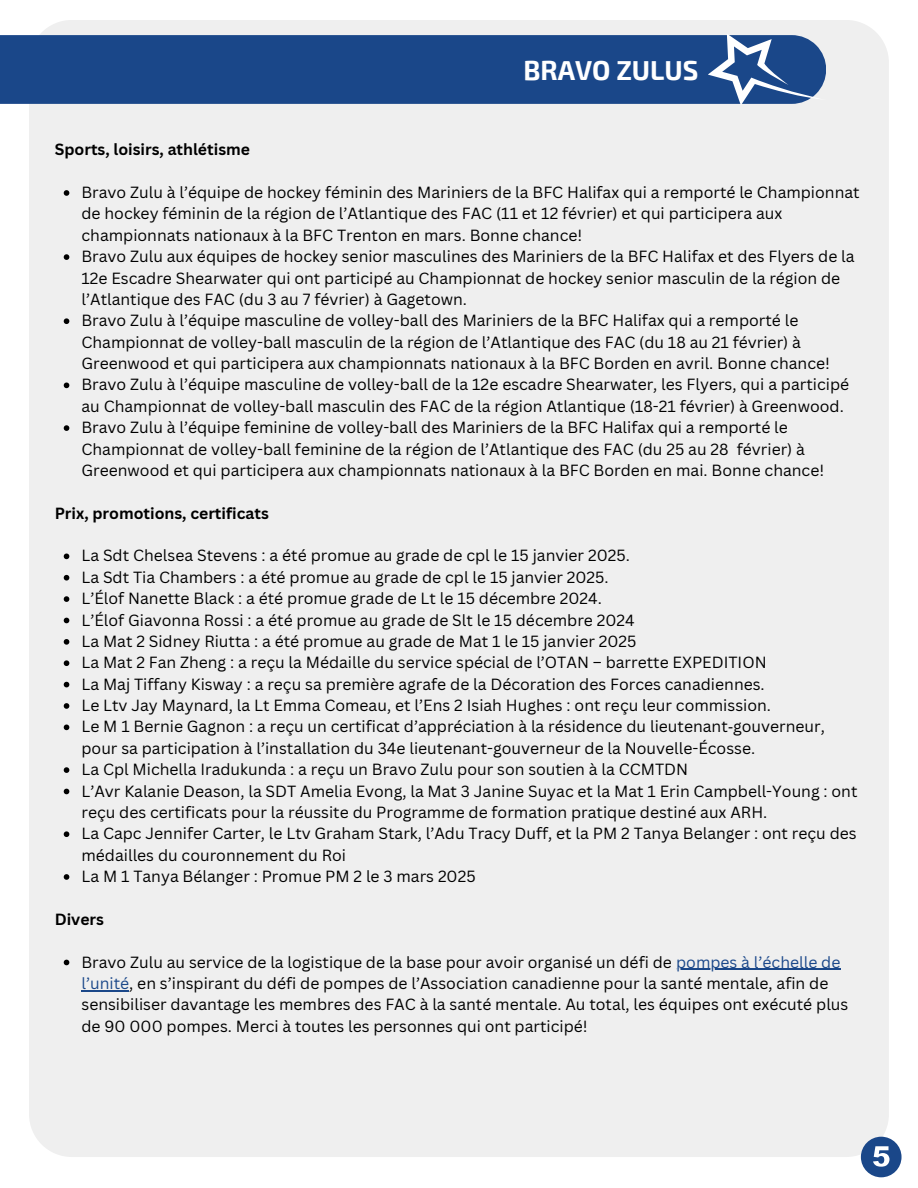
<style>
.page{position:relative;width:918px;height:1188px;background:#fff}
.page>*{position:absolute;margin:0;border:0;box-sizing:border-box;transform-origin:0 0}
.t1{font:700 26.85px "Exo 2";color:#fff}
.t2{font:15.75px/21.3px "Canva Sans";color:#000}
.t3{font:700 15.75px "Canva Sans";color:#000}
.s1{font-family:"Noto Sans"}
.s2{color:#1a4789}
</style>
<div class="page">
<div style="left:29px;top:20px;width:860px;height:1137px;background:#efefef"></div>
<svg style="left:64px;top:190px;width:5px;height:6px"></svg>
<svg style="left:64px;top:254px;width:5px;height:6px"></svg>
<svg style="left:64px;top:318px;width:5px;height:6px"></svg>
<svg style="left:64px;top:383px;width:5px;height:5px"></svg>
<svg style="left:64px;top:425px;width:5px;height:6px"></svg>
<svg style="left:64px;top:554px;width:5px;height:5px"></svg>
<svg style="left:64px;top:575px;width:5px;height:6px"></svg>
<svg style="left:64px;top:596px;width:5px;height:6px"></svg>
<svg style="left:64px;top:618px;width:5px;height:5px"></svg>
<svg style="left:64px;top:639px;width:5px;height:6px"></svg>
<svg style="left:64px;top:660px;width:5px;height:6px"></svg>
<svg style="left:64px;top:682px;width:5px;height:5px"></svg>
<svg style="left:64px;top:703px;width:5px;height:6px"></svg>
<svg style="left:64px;top:725px;width:5px;height:5px"></svg>
<svg style="left:64px;top:767px;width:5px;height:6px"></svg>
<svg style="left:64px;top:789px;width:5px;height:5px"></svg>
<svg style="left:64px;top:831px;width:5px;height:6px"></svg>
<svg style="left:64px;top:874px;width:5px;height:6px"></svg>
<svg style="left:64px;top:960px;width:5px;height:5px"></svg>
<hr style="left:676px;top:969px;width:165px;height:1px;background:#1a4789">
<hr style="left:82px;top:990px;width:47px;height:1px;background:#1a4789">
<svg style="left:861px;top:1137px;width:40px;height:40px"></svg>
<div style="left:0;top:35px;width:708px;height:69px;background:#1a4789"></div>
<svg style="left:708px;top:34px;width:118px;height:71px"></svg>
<h1 class="t1" style="left:523px;top:53px;width:177px">BRAVO ZULUS</h1>
<p class="t3" style="left:55px;top:138px;width:197px">Sports, loisirs, athlétisme</p>
<h2 class="t2" style="left:82px;top:181px;width:780px">Bravo Zulu à l’équipe de hockey féminin des Mariniers de la BFC Halifax qui a remporté le Championnat de hockey féminin de la région de l’Atlantique des FAC (11 et 12 février) et qui participera aux championnats nationaux à la BFC Trenton en mars. Bonne chance!</h2>
<p class="t2" style="left:82px;top:245px;width:775px">Bravo Zulu aux équipes de hockey senior masculines des Mariniers de la BFC Halifax et des Flyers de la<br>12e Escadre Shearwater qui ont participé au Championnat de hockey senior masculin de la région de l’Atlantique des FAC (du 3 au 7 février) à Gagetown.</p>
<p class="t2" style="left:82px;top:310px;width:750px">Bravo Zulu à l’équipe masculine de volley-ball des Mariniers de la BFC Halifax qui a remporté le<br>Championnat de volley-ball masculin de la région de l’Atlantique des FAC (du 18 au 21 février) à<br>Greenwood et qui participera aux championnats nationaux à la BFC Borden en avril. Bonne chance!</p>
<p class="t2" style="left:82px;top:374px;width:769px">Bravo Zulu à l’équipe masculine de volley-ball de la 12e escadre Shearwater, les Flyers, qui a participé au Championnat de volley-ball masculin des FAC de la région Atlantique (18-21 février) à Greenwood.</p>
<p class="t2" style="left:82px;top:416px;width:744px">Bravo Zulu à l’équipe feminine de volley-ball des Mariniers de la BFC Halifax qui a remporté le<br>Championnat de volley-ball feminine de la région de l’Atlantique des FAC (du 25 au 28 février) à<br>Greenwood et qui participera aux championnats nationaux à la BFC Borden en mai. Bonne chance!</p>
<p class="t3" style="left:55px;top:502px;width:216px">Prix, promotions, certificats</p>
<h2 class="t2" style="left:82px;top:545px;width:550px">La Sdt Chelsea Stevens : a été promue au grade de cpl le 15 janvier 2025.</h2>
<p class="t2" style="left:82px;top:566px;width:529px">La Sdt Tia Chambers : a été promue au grade de cpl le 15 janvier 2025.</p>
<p class="t2" style="left:82px;top:587px;width:522px">L’Élof Nanette Black : a été promue grade de Lt le 15 décembre 2024.</p>
<p class="t2" style="left:82px;top:609px;width:555px">L’Élof Giavonna Rossi : a été promue au grade de Slt le 15 décembre 2024</p>
<p class="t2" style="left:82px;top:630px;width:556px">La Mat 2 Sidney Riutta : a été promue au grade de Mat 1 le 15 janvier 2025</p>
<p class="t2" style="left:82px;top:652px;width:687px">La Mat 2 Fan Zheng : a reçu la Médaille du service spécial de l’OTAN – barrette EXPEDITION</p>
<p class="t2" style="left:82px;top:673px;width:685px">La Maj Tiffany Kisway : a reçu sa première agrafe de la Décoration des Forces canadiennes.</p>
<p class="t2" style="left:82px;top:694px;width:691px">Le Ltv Jay Maynard, la Lt Emma Comeau, et l’Ens 2 Isiah Hughes : ont reçu leur commission.</p>
<p class="t2" style="left:82px;top:716px;width:745px">Le M 1 Bernie Gagnon : a reçu un certificat d’appréciation à la résidence du lieutenant<span class="s1">‑</span>gouverneur, pour sa participation à l’installation du 34e lieutenant-gouverneur de la Nouvelle-Écosse.</p>
<p class="t2" style="left:82px;top:758px;width:608px">La Cpl Michella Iradukunda : a reçu un Bravo Zulu pour son soutien à la CCMTDN</p>
<p class="t2" style="left:82px;top:780px;width:778px">L’Avr Kalanie Deason, la SDT Amelia Evong, la Mat 3 Janine Suyac et la Mat 1 Erin Campbell-Young : ont reçu des certificats pour la réussite du Programme de formation pratique destiné aux ARH.</p>
<p class="t2" style="left:82px;top:823px;width:777px">La Capc Jennifer Carter, le Ltv Graham Stark, l’Adu Tracy Duff, et la PM 2 Tanya Belanger : ont reçu des médailles du couronnement du Roi</p>
<p class="t2" style="left:82px;top:865px;width:396px">La M 1 Tanya Bélanger : Promue PM 2 le 3 mars 2025</p>
<p class="t3" style="left:55px;top:908px;width:51px">Divers</p>
<h2 class="t2" style="left:82px;top:951px;width:760px">Bravo Zulu au service de la logistique de la base pour avoir organisé un défi de <span class="s2">pompes à l’échelle de</span></h2>
<p class="t2" style="left:82px;top:972px;width:768px"><span class="s2">l’unité</span>, en s’inspirant du défi de pompes de l’Association canadienne pour la santé mentale, afin de sensibiliser davantage les membres des FAC à la santé mentale. Au total, les équipes ont exécuté plus de 90 000 pompes. Merci à toutes les personnes qui ont participé!</p>
</div>
